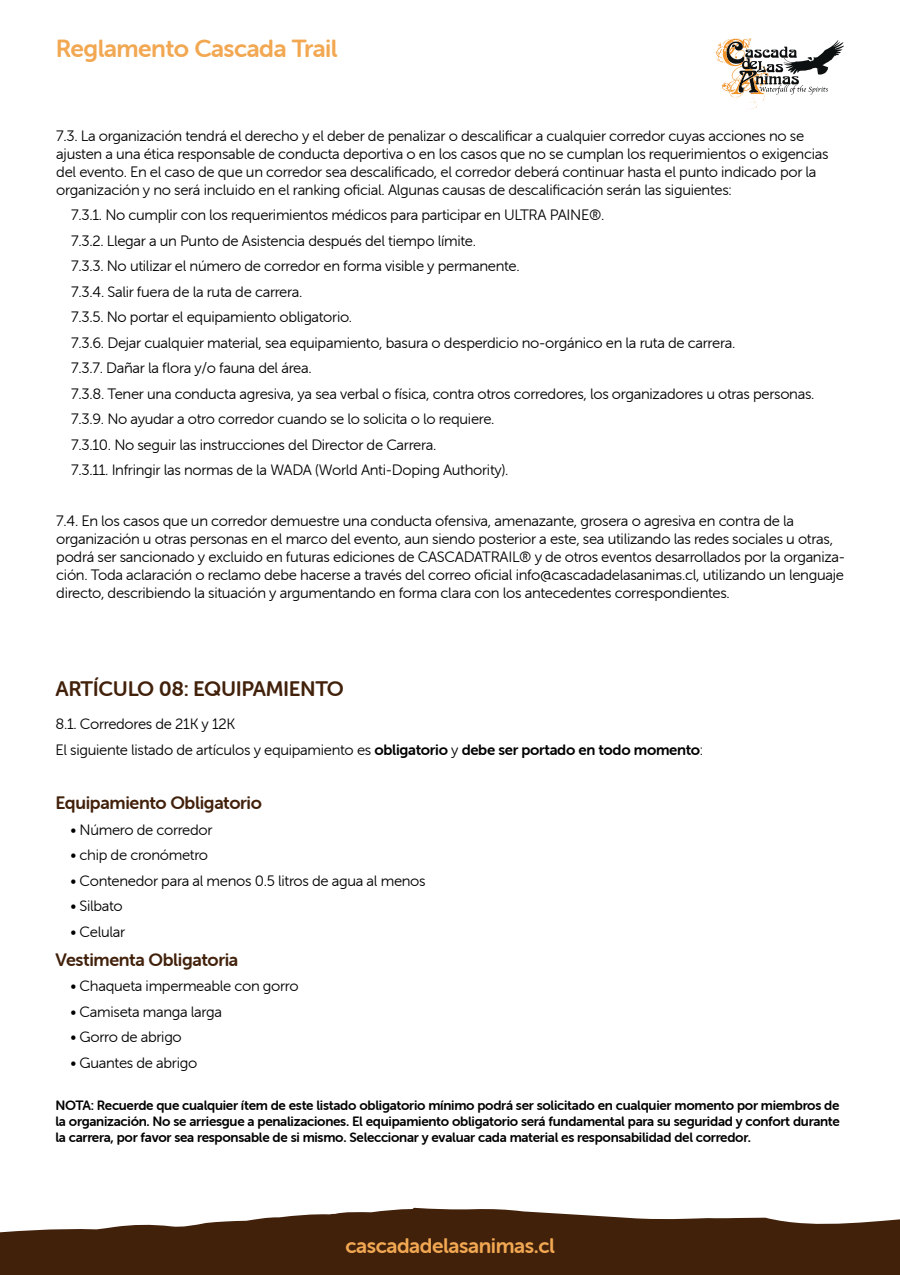
<style>
.page{position:relative;width:900px;height:1275px;background:#fff}
.page>*{position:absolute;margin:0;border:0;box-sizing:border-box;transform-origin:0 0}
.t1{font:24.75px "Museo Sans Rounded 700";letter-spacing:-.02em;color:#f2a852}
.t2{font:21px "Museo Sans Rounded 700";letter-spacing:-.02em;color:#42210b}
.t3{font:21px "Museo Sans Rounded 700";letter-spacing:-.02em;color:#f2a852}
.t4{font:18px "Museo Sans Rounded 700";letter-spacing:-.02em;color:#42210b}
.t5{font:15px/25.5px "Museo Sans Rounded 300";letter-spacing:-.02em;color:#000}
.t6{font:13.5px/16.2px "Museo Sans Rounded 700";letter-spacing:-.02em;color:#000;text-align:justify}
.s1{font-family:"Museo Sans Rounded 700"}
</style>
<div class="page">
<svg style="left:714px;top:38px;width:130px;height:71px"></svg>
<svg style="left:0;top:1207px;width:900px;height:68px;fill:#42210b"></svg>
<h1 class="t1" style="left:56px;top:35px;width:283px">Reglamento Cascada Trail</h1>
<p class="t5" style="left:56px;top:127px;width:774px;line-height:18px">7.3. La organización tendrá el derecho y el deber de penalizar o descalificar a cualquier corredor cuyas acciones no se ajusten a una ética responsable de conducta deportiva o en los casos que no se cumplan los requerimientos o exigencias del evento. En el caso de que un corredor sea descalificado, el corredor deberá continuar hasta el punto indicado por la organización y no será incluido en el ranking oficial. Algunas causas de descalificación serán las siguientes:</p>
<p class="t5" style="left:71px;top:202px;width:745px">7.3.1. No cumplir con los requerimientos médicos para participar en ULTRA PAINE®.<br>7.3.2. Llegar a un Punto de Asistencia después del tiempo límite.<br>7.3.3. No utilizar el número de corredor en forma visible y permanente.<br>7.3.4. Salir fuera de la ruta de carrera.<br>7.3.5. No portar el equipamiento obligatorio.<br>7.3.6. Dejar cualquier material, sea equipamiento, basura o desperdicio no-orgánico en la ruta de carrera.<br>7.3.7. Dañar la flora y/o fauna del área.<br>7.3.8. Tener una conducta agresiva, ya sea verbal o física, contra otros corredores, los organizadores u otras personas.<br>7.3.9. No ayudar a otro corredor cuando se lo solicita o lo requiere.<br>7.3.10. No seguir las instrucciones del Director de Carrera.<br>7.3.11. Infringir las normas de la WADA (World Anti-Doping Authority).</p>
<p class="t5" style="left:56px;top:512px;width:790px;line-height:18px">7.4. En los casos que un corredor demuestre una conducta ofensiva, amenazante, grosera o agresiva en contra de la organización u otras personas en el marco del evento, aun siendo posterior a este, sea utilizando las redes sociales u otras, podrá ser sancionado y excluido en futuras ediciones de CASCADATRAIL® y de otros eventos desarrollados por la organiza&shy;ción. Toda aclaración o reclamo debe hacerse a través del correo oficial info@cascadadelasanimas.cl, utilizando un lenguaje directo, describiendo la situación y argumentando en forma clara con los antecedentes correspondientes.</p>
<h2 class="t2" style="left:56px;top:677px;width:290px">ARTÍCULO 08: EQUIPAMIENTO</h2>
<p class="t5" style="left:56px;top:711px;width:649px">8.1. Corredores de 21K y 12K<br>El siguiente listado de artículos y equipamiento es <span class="s1">obligatorio</span> y <span class="s1">debe ser portado en todo momento</span>:</p>
<p class="t4" style="left:56px;top:793px;width:208px">Equipamiento Obligatorio</p>
<p class="t5" style="left:70px;top:817px;width:144px">• Número de corredor</p>
<p class="t5" style="left:70px;top:843px;width:139px">• chip de cronómetro</p>
<p class="t5" style="left:70px;top:868px;width:357px">• Contenedor para al menos 0.5 litros de agua al menos</p>
<p class="t5" style="left:70px;top:894px;width:54px">• Silbato</p>
<p class="t5" style="left:70px;top:919px;width:56px">• Celular</p>
<p class="t4" style="left:56px;top:950px;width:184px">Vestimenta Obligatoria</p>
<p class="t5" style="left:70px;top:974px;width:230px">• Chaqueta impermeable con gorro</p>
<p class="t5" style="left:70px;top:999px;width:153px">• Camiseta manga larga</p>
<p class="t5" style="left:70px;top:1025px;width:113px">• Gorro de abrigo</p>
<p class="t5" style="left:70px;top:1050px;width:128px">• Guantes de abrigo</p>
<p class="t6" style="left:56px;top:1097px;width:786px">NOTA: Recuerde que cualquier ítem de este listado obligatorio mínimo podrá ser solicitado en cualquier momento por miembros de la organización. No se arriesgue a penalizaciones. El equipamiento obligatorio será fundamental para su seguridad y confort durante la carrera, por favor sea responsable de si mismo. Seleccionar y evaluar cada material es responsabilidad del corredor.</p>
<h2 class="t3" style="left:345px;top:1234px;width:211px">cascadadelasanimas.cl</h2>
</div>
